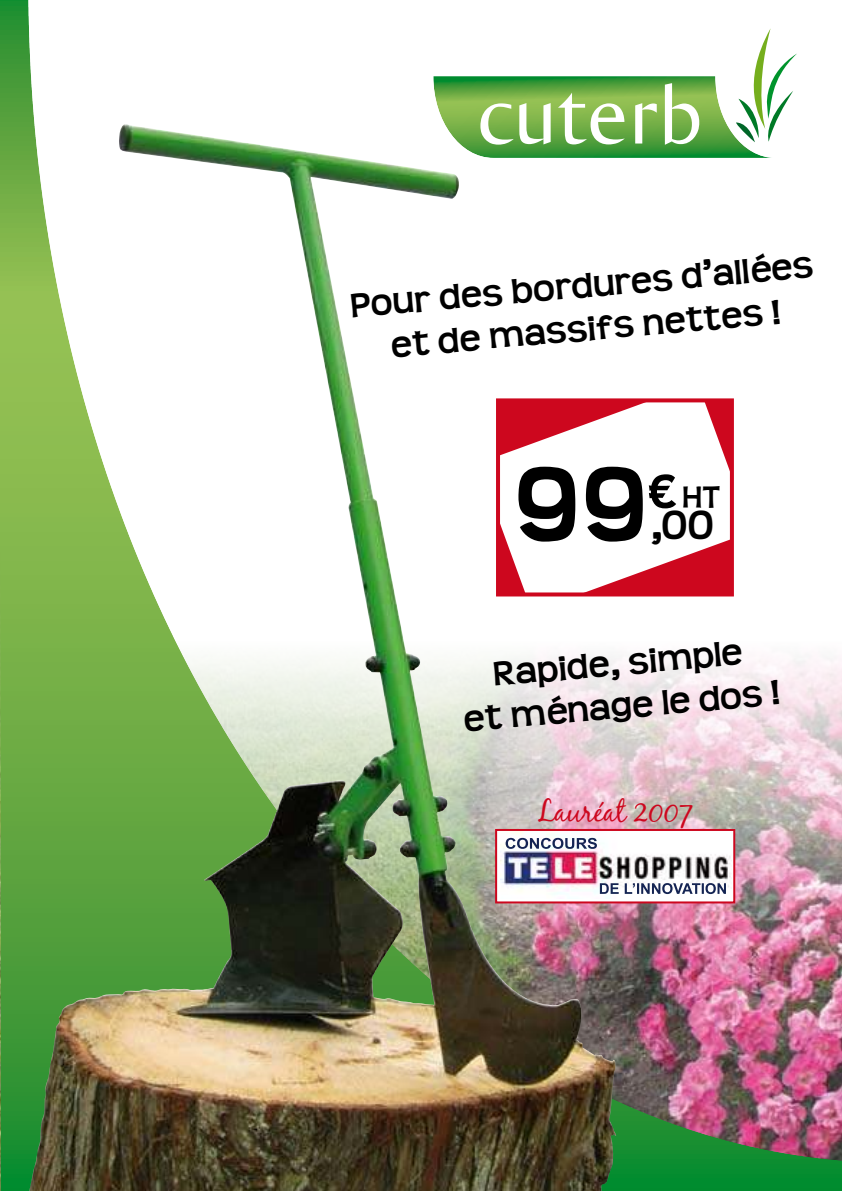
<style>
.page{position:relative;width:842px;height:1191px;background:#fff}
.page>*{position:absolute;margin:0;border:0;box-sizing:border-box;transform-origin:0 0}
.t1{font:700 110px "Teen";color:#000}
.t2{font:700 42px "Teen";color:#000}
.t3{font:700 36px/43.2px "Teen";color:#000;text-align:center}
.t4{font:30px "Black Jack";color:#cd071e}
</style>
<div class="page">
<img style="left:0;top:0;width:842px;height:1191px">
<svg style="left:433px;top:28px;width:364px;height:130px"></svg>
<img style="left:29px;top:136px;width:588px;height:1055px">
<div style="left:496px;top:398px;width:238px;height:198px;border:4px solid #cd071e"></div>
<svg style="left:498px;top:400px;width:234px;height:194px"></svg>
<div style="left:496px;top:830px;width:238px;height:72px;background:#fff"></div>
<div style="left:495px;top:829px;width:240px;height:74px;border:2px solid #cd071e"></div>
<img style="left:501px;top:832px;width:230px;height:63px">
<img style="left:600px;top:883px;width:126px;height:11px">
<img style="left:506px;top:838px;width:91px;height:11px">
<img style="left:0;top:432px;width:1px;height:759px">
<p class="t3" style="left:348px;top:283px;width:466px;rotate:-5deg">Pour des bordures d’allées et de massifs nettes !</p>
<h1 class="t1" style="left:513px;top:445px;width:209px">99<sup>€</sup> <sup>HT</sup></h1>
<p class="t2" style="left:651px;top:503px;width:65px">,00</p>
<p class="t3" style="left:458px;top:654px;width:319px;rotate:-5deg">Rapide, simple<br>et ménage le dos !</p>
<p class="t4" style="left:538px;top:797px;width:157px">Lauréat 2007</p>
</div>
